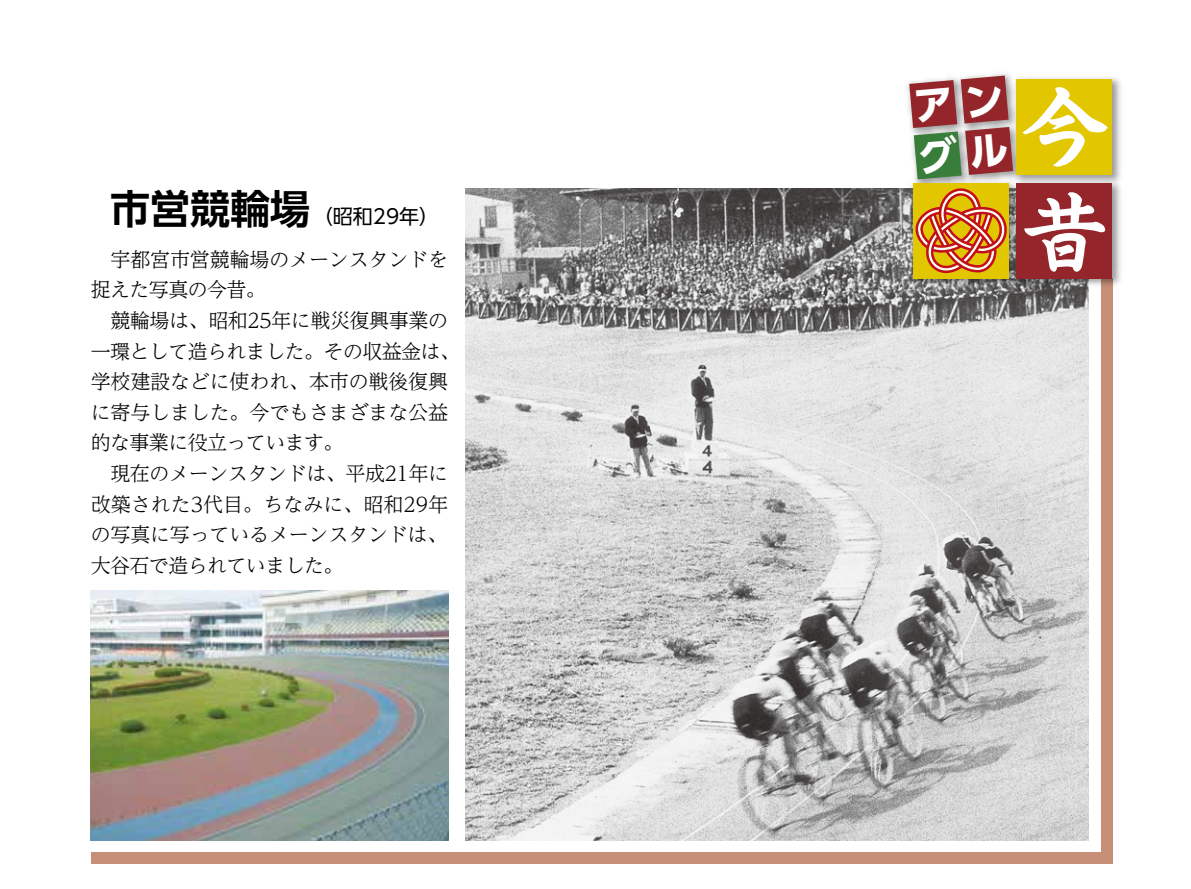
<style>
.page{position:relative;width:1191px;height:889px;background:#fff}
.page>*{position:absolute;margin:0;border:0;box-sizing:border-box;transform-origin:0 0}
.t1{font:700 91px/105.8px "Ro Hagoromo Std";color:#fff}
.t2{font:700 39px/50.6px "UD Shin Go Pro";color:#fff}
.t3{font:300 20px/30.6px "UD Reimin Pro";letter-spacing:-.01em;color:#000}
.t4{font:20px "UD Shin Go Pro";color:#000}
.s1{font-family:"UD Shin Go Pro De";font-weight:700;font-size:40px}
</style>
<div class="page">
<div style="left:1101px;top:279px;width:11px;height:573px;background:#c78f77"></div>
<div style="left:91px;top:852px;width:1021px;height:11px;background:#c78f77"></div>
<img style="left:465px;top:188px;width:624px;height:652px">
<img style="left:91px;top:591px;width:357px;height:249px">
<img style="left:902px;top:73px;width:219px;height:240px">
<div style="left:1016px;top:80px;width:96px;height:95px;background:#e2c600"></div>
<div style="left:1016px;top:183px;width:96px;height:96px;background:#94252a"></div>
<div style="left:913px;top:183px;width:96px;height:96px;background:#e2c600"></div>
<svg style="left:909px;top:76px;width:104px;height:103px"></svg>
<svg style="left:915px;top:187px;width:95px;height:86px"></svg>
<p class="t4" style="left:110px;top:200px;width:331px"><span class="s1">市営競輪場</span> （昭和29年）</p>
<p class="t3" style="left:91px;top:243px;width:371px">　宇都宮市営競輪場のメーンスタンドを捉えた写真の今昔。<br>　競輪場は、昭和25年に戦災復興事業の一環として造られました。その収益金は、学校建設などに使われ、本市の戦後復興に寄与しました。今でもさまざまな公益的な事業に役立っています。<br>　現在のメーンスタンドは、平成21年に改築された3代目。ちなみに、昭和29年の写真に写っているメーンスタンドは、大谷石で造られていました。</p>
<h2 class="t2" style="left:912px;top:80px;width:91px;rotate:-5deg">アングル</h2>
<h1 class="t1" style="left:1019px;top:73px;width:93px">今昔</h1>
</div>
